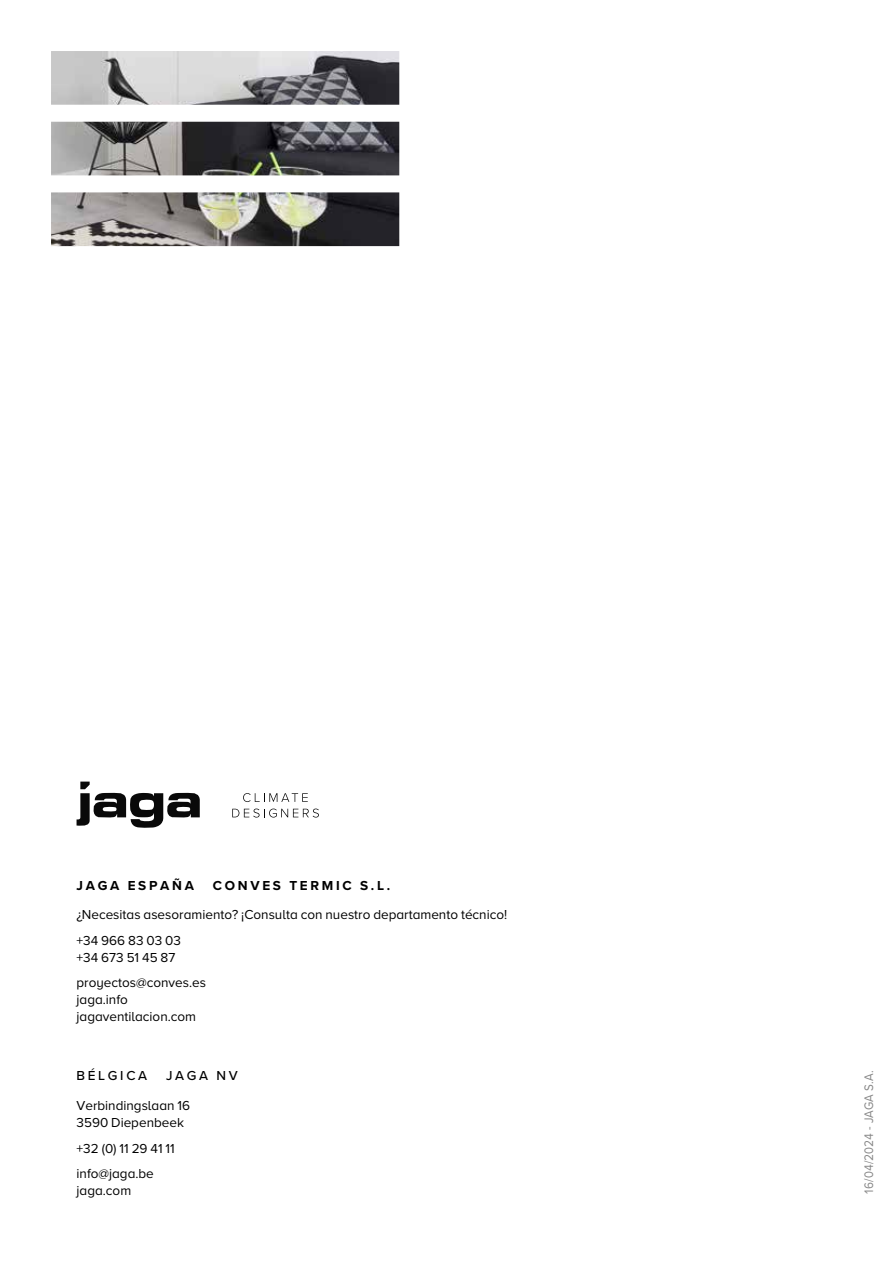
<style>
.page{position:relative;width:893px;height:1263px;background:#fff}
.page>*{position:absolute;margin:0;border:0;box-sizing:border-box;transform-origin:0 0}
.t1{font:13.5px/25.5px "Proxima Nova";color:#000}
.t2{font:700 13.5px "Proxima Nova";letter-spacing:.2em;color:#000}
.t3{font:500 13.5px "Proxima Nova";letter-spacing:.2em;color:#000}
.t4{font:12.9px "Proxima Nova";letter-spacing:-.005em;color:#878787;scale:.9 1}
</style>
<div class="page">
<img style="left:51px;top:51px;width:348px;height:195px">
<svg style="left:243px;top:793px;width:65px;height:9px"></svg>
<svg style="left:232px;top:808px;width:87px;height:9px"></svg>
<svg style="left:77px;top:781px;width:123px;height:47px"></svg>
<p class="t2" style="left:77px;top:875px;width:119px">JAGA ESPAÑA</p>
<p class="t2" style="left:213px;top:875px;width:179px">CONVES TERMIC S.L.</p>
<p class="t1" style="left:77px;top:901px;width:432px">¿Necesitas asesoramiento? ¡Consulta con nuestro departamento técnico! +34 966 83 03 03</p>
<p class="t1" style="left:77px;top:944px;width:131px">+34 673 51 45 87 proyectos@conves.es</p>
<p class="t1" style="left:77px;top:990px;width:121px;line-height:17px">jaga.info jagaventilacion.com</p>
<p class="t3" style="left:77px;top:1066px;width:72px">BÉLGICA</p>
<p class="t3" style="left:166px;top:1066px;width:73px">JAGA NV</p>
<p class="t1" style="left:77px;top:1096px;width:115px;line-height:17px">Verbindingslaan 16<br>3590 Diepenbeek</p>
<p class="t1" style="left:77px;top:1135px;width:100px">+32 (0) 11 29 41 11 info@jaga.be</p>
<p class="t1" style="left:77px;top:1177px;width:56px">jaga.com</p>
<p class="t4" style="left:859px;top:1195px;width:140px;rotate:-90deg">16/04/2024 - JAGA S.A.</p>
</div>
